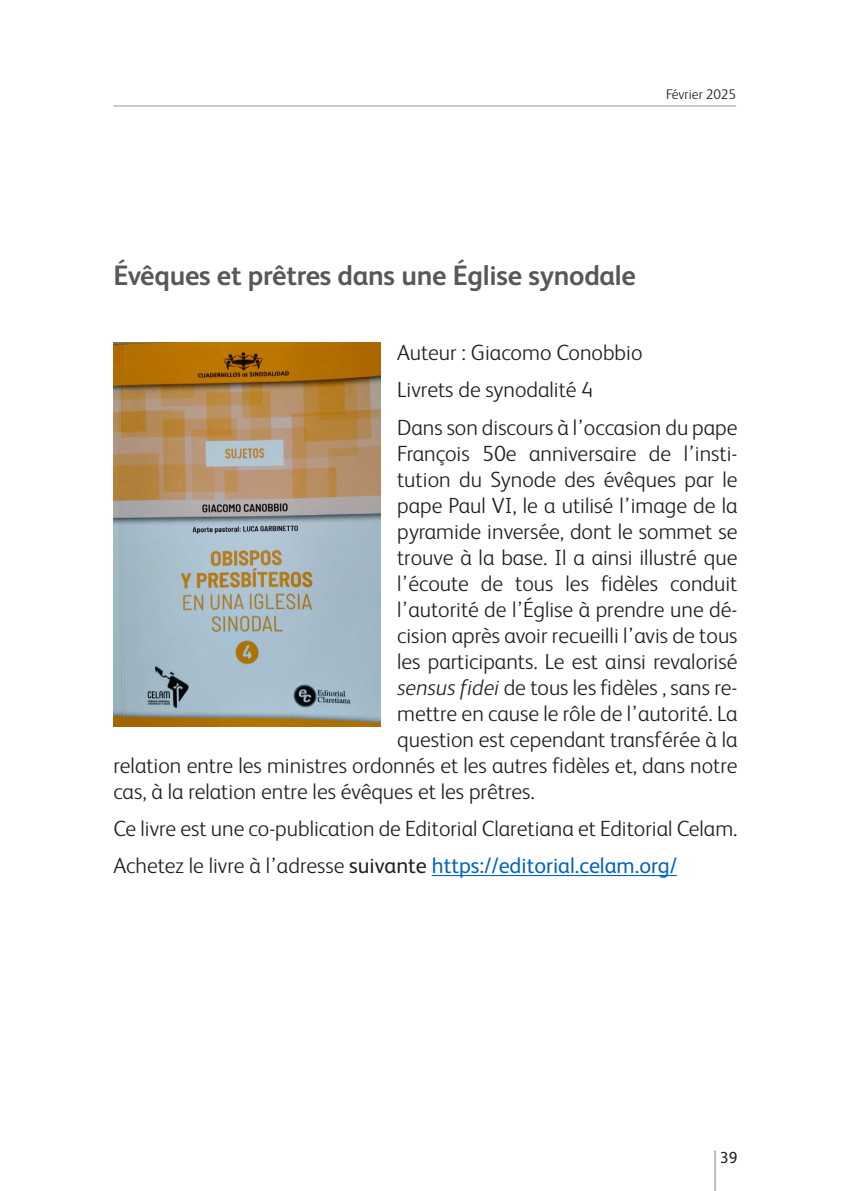
<style>
.page{position:relative;width:851px;height:1191px;background:#fff}
.page>*{position:absolute;margin:0;border:0;box-sizing:border-box;transform-origin:0 0}
.T1{font:700 28px "FS Albert";letter-spacing:-.01em;color:#57585a}
.tx{font:300 22px "FS Albert";color:#231f20}
.tx-2{font:22px "FS Albert";color:#0563c1}
.t1{font:16px "FS Albert";color:#231f20}
.t2{font:300 14px "FS Albert";color:#231f20}
.s1{font-style:italic}
.s2{font-weight:300;color:#231f20}
.s3{color:#231f20}
</style>
<div class="page">
<hr style="left:113px;top:105px;width:623px;height:1px;background:#939598">
<hr style="left:714px;top:1150px;width:2px;height:41px;background:#231f20">
<hr style="left:432px;top:875px;width:245px;height:1px;background:#0563c1">
<img style="left:113px;top:343px;width:267px;height:383px">
<p class="t2" style="left:666px;top:86px;width:72px">Février 2025</p>
<p class="T1" style="left:113px;top:259px;width:524px">Évêques et prêtres dans une Église synodale</p>
<p class="tx" style="left:397px;top:339px;width:247px">Auteur : Giacomo Conobbio</p>
<p class="tx" style="left:397px;top:377px;width:197px">Livrets de synodalité 4</p>
<p class="tx" style="left:397px;top:414px;width:342px">Dans son discours à l’occasion du pape</p>
<p class="tx" style="left:397px;top:440px;width:342px">François 50e anniversaire de l’insti-</p>
<p class="tx" style="left:397px;top:466px;width:342px">tution du Synode des évêques par le</p>
<p class="tx" style="left:397px;top:492px;width:342px">pape Paul VI, le a utilisé l’image de la</p>
<p class="tx" style="left:397px;top:518px;width:342px">pyramide inversée, dont le sommet se</p>
<p class="tx" style="left:397px;top:544px;width:342px">trouve à la base. Il a ainsi illustré que</p>
<p class="tx" style="left:397px;top:570px;width:342px">l’écoute de tous les fidèles conduit</p>
<p class="tx" style="left:397px;top:596px;width:342px">l’autorité de l’Église à prendre une dé-</p>
<p class="tx" style="left:397px;top:622px;width:342px">cision après avoir recueilli l’avis de tous</p>
<p class="tx" style="left:397px;top:648px;width:342px">les participants. Le est ainsi revalorisé</p>
<p class="tx" style="left:397px;top:674px;width:342px"><span class="s1">sensus fidei</span> de tous les fidèles , sans re-</p>
<p class="tx" style="left:397px;top:700px;width:342px">mettre en cause le rôle de l’autorité. La</p>
<p class="tx" style="left:397px;top:726px;width:342px">question est cependant transférée à la</p>
<p class="tx" style="left:113px;top:752px;width:625px">relation entre les ministres ordonnés et les autres fidèles et, dans notre</p>
<p class="tx" style="left:113px;top:778px;width:423px">cas, à la relation entre les évêques et les prêtres.</p>
<p class="tx" style="left:113px;top:815px;width:625px">Ce livre est une co-publication de Editorial Claretiana et Editorial Celam.</p>
<p class="tx-2" style="left:113px;top:853px;width:565px"><span class="s2">Achetez le livre à l’adresse</span> <span class="s3">suivante</span> https://editorial.celam.org/</p>
<p class="t1" style="left:719px;top:1147px;width:19px">39</p>
</div>
